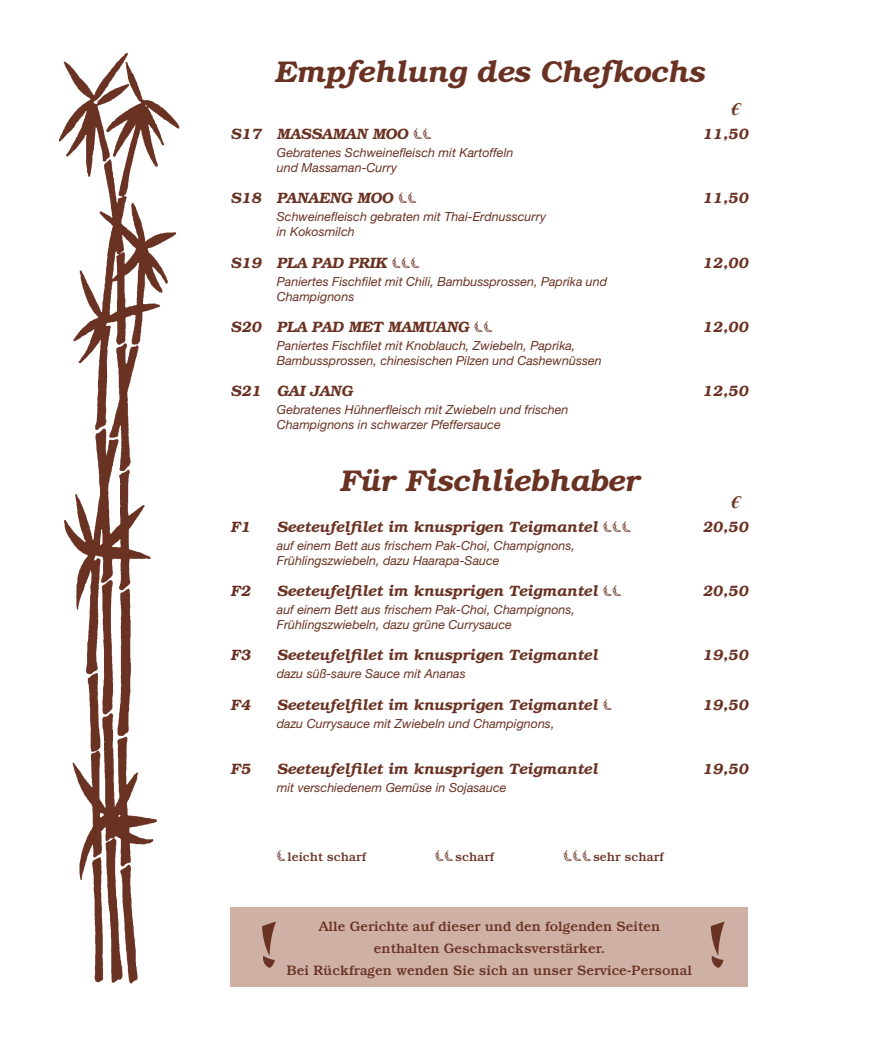
<style>
.page{position:relative;width:869px;height:1053px;background:#fff}
.page>*{position:absolute;margin:0;border:0;box-sizing:border-box;transform-origin:0 0}
.t1{font:60px "Wonton ICG";color:#6a3222}
.t2{font:italic 600 30px "Bookman";color:#6a3222}
.t3{font:italic 700 17.5px "Times New Roman";color:#6a3222}
.t4{font:italic 600 15px "Bookman";color:#6a3222}
.t5{font:500 13.75px/21.9px "Bookman";color:#6a3222;text-align:center}
.t6{font:italic 12.5px/15px "Helvetica Neue";color:#6a3222}
.t7{font:500 12.5px "Bookman";color:#6a3222}
</style>
<div class="page">
<img style="left:58px;top:52px;width:122px;height:932px">
<div style="left:230px;top:907px;width:518px;height:79px;background:#ceb0a5"></div>
<h2 class="t2" style="left:274px;top:54px;width:431px">Empfehlung des Chefkochs</h2>
<h3 class="t3" style="left:730px;top:97px;width:10px">€</h3>
<p class="t4" style="left:230px;top:125px;width:179px">S17 MASSAMAN MOO</p>
<p class="t4" style="left:702px;top:125px;width:47px">11,50</p>
<p class="t6" style="left:277px;top:145px;width:238px">Gebratenes Schweinefleisch mit Kartoffeln und Massaman-Curry</p>
<p class="t4" style="left:230px;top:189px;width:164px">S18 PANAENG MOO</p>
<p class="t4" style="left:702px;top:189px;width:47px">11,50</p>
<p class="t6" style="left:277px;top:209px;width:270px">Schweinefleisch gebraten mit Thai-Erdnusscurry in Kokosmilch</p>
<p class="t4" style="left:230px;top:253px;width:94px">S19 Pla pad</p>
<p class="t4" style="left:348px;top:253px;width:11px">prik</p>
<p class="t4" style="left:702px;top:253px;width:47px">12,00</p>
<p class="t6" style="left:277px;top:273px;width:332px">Paniertes Fischfilet mit Chili, Bambussprossen, Paprika und<br>Champignons</p>
<p class="t4" style="left:230px;top:318px;width:240px">S20 PLA PAD MET MAMUANG</p>
<p class="t4" style="left:702px;top:318px;width:47px">12,00</p>
<p class="t6" style="left:277px;top:338px;width:326px">Paniertes Fischfilet mit Knoblauch, Zwiebeln, Paprika,<br>Bambussprossen, chinesischen Pilzen und Cashewnüssen</p>
<p class="t4" style="left:230px;top:382px;width:123px">S21 GAI JANG</p>
<p class="t4" style="left:702px;top:382px;width:47px">12,50</p>
<p class="t6" style="left:277px;top:402px;width:293px">Gebratenes Hühnerfleisch mit Zwiebeln und frischen<br>Champignons in schwarzer Pfeffersauce</p>
<h2 class="t2" style="left:339px;top:463px;width:301px">Für Fischliebhaber</h2>
<h3 class="t3" style="left:730px;top:490px;width:10px">€</h3>
<p class="t4" style="left:230px;top:517px;width:22px">F1</p>
<p class="t4" style="left:277px;top:517px;width:323px">Seeteufelfilet im knusprigen Teigmantel</p>
<p class="t4" style="left:702px;top:517px;width:47px">20,50</p>
<p class="t6" style="left:277px;top:537px;width:299px">auf einem Bett aus frischem Pak-Choi, Champignons,<br>Frühlingszwiebeln, dazu Haarapa-Sauce</p>
<p class="t4" style="left:230px;top:581px;width:22px">F2</p>
<p class="t4" style="left:277px;top:581px;width:323px">Seeteufelfilet im knusprigen Teigmantel</p>
<p class="t4" style="left:702px;top:581px;width:47px">20,50</p>
<p class="t6" style="left:277px;top:601px;width:299px">auf einem Bett aus frischem Pak-Choi, Champignons,<br>Frühlingszwiebeln, dazu grüne Currysauce</p>
<p class="t4" style="left:230px;top:646px;width:22px">F3</p>
<p class="t4" style="left:277px;top:646px;width:323px">Seeteufelfilet im knusprigen Teigmantel</p>
<p class="t4" style="left:702px;top:646px;width:47px">19,50</p>
<p class="t6" style="left:277px;top:666px;width:190px">dazu süß-saure Sauce mit Ananas</p>
<p class="t4" style="left:230px;top:695px;width:22px">F4</p>
<p class="t4" style="left:277px;top:695px;width:323px">Seeteufelfilet im knusprigen Teigmantel</p>
<p class="t4" style="left:702px;top:695px;width:47px">19,50</p>
<p class="t6" style="left:277px;top:715px;width:279px">dazu Currysauce mit Zwiebeln und Champignons,</p>
<p class="t4" style="left:230px;top:759px;width:22px">F5</p>
<p class="t4" style="left:277px;top:759px;width:323px">Seeteufelfilet im knusprigen Teigmantel</p>
<p class="t4" style="left:702px;top:759px;width:47px">19,50</p>
<p class="t6" style="left:277px;top:779px;width:231px">mit verschiedenem Gemüse in Sojasauce</p>
<p class="t7" style="left:287px;top:849px;width:80px">leicht scharf</p>
<p class="t7" style="left:455px;top:849px;width:40px">scharf</p>
<p class="t7" style="left:592px;top:849px;width:72px">sehr scharf</p>
<h1 class="t1" style="left:260px;top:901px;width:20px">!</h1>
<p class="t5" style="left:318px;top:915px;width:343px">Alle Gerichte auf dieser und den folgenden Seiten enthalten Geschmacksverstärker.</p>
<p class="t5" style="left:287px;top:959px;width:406px">Bei Rückfragen wenden Sie sich an unser Service-Personal</p>
<h1 class="t1" style="left:708px;top:901px;width:20px">!</h1>
</div>
